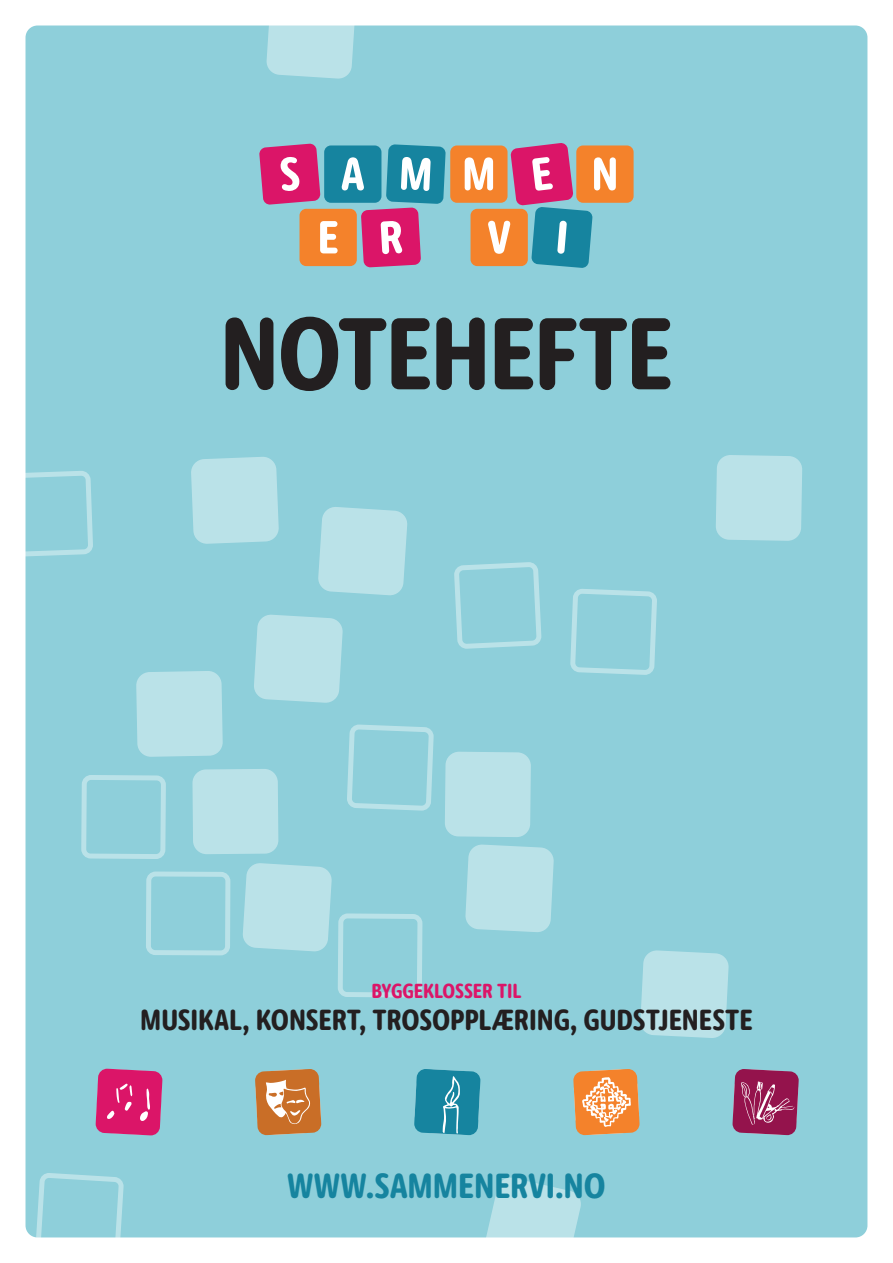
<style>
.page{position:relative;width:893px;height:1263px;background:#fff}
.page>*{position:absolute;margin:0;border:0;box-sizing:border-box;transform-origin:0 0}
.tittel_2{font:700 105px "Dita Cd";letter-spacing:-.02em;color:#231f20}
.tittel_2-2{font:700 36px "Dita Cd";letter-spacing:-.005em;color:#16849f}
.tittel_2-3{font:700 30px "Dita Cd";letter-spacing:-.005em;color:#231f20}
.tittel_2-4{font:700 21px "Dita Cd";letter-spacing:-.005em;color:#db1568}
</style>
<div class="page">
<div style="left:26px;top:26px;width:841px;height:1211px;background:#8ecfda;border-radius:12px"></div>
<svg style="left:570px;top:589px;width:87px;height:86px"></svg>
<svg style="left:338px;top:913px;width:84px;height:84px"></svg>
<svg style="left:347px;top:724px;width:87px;height:87px"></svg>
<svg style="left:454px;top:562px;width:88px;height:87px"></svg>
<svg style="left:146px;top:871px;width:84px;height:84px"></svg>
<svg style="left:35px;top:1173px;width:89px;height:65px"></svg>
<svg style="left:81px;top:775px;width:85px;height:84px"></svg>
<svg style="left:25px;top:471px;width:68px;height:86px"></svg>
<div style="left:716px;top:455px;width:86px;height:86px;background:#bae2e8"></div>
<div style="left:136px;top:671px;width:87px;height:86px;background:#bae2e8"></div>
<svg style="left:465px;top:844px;width:89px;height:88px;background:#b5e0e6"></svg>
<div style="left:445px;top:752px;width:86px;height:85px;background:#bae2e8"></div>
<svg style="left:318px;top:507px;width:89px;height:89px;background:#b5dfe6"></svg>
<svg style="left:483px;top:1177px;width:99px;height:61px"></svg>
<svg style="left:243px;top:863px;width:89px;height:89px;background:#b5dfe6"></svg>
<div style="left:192px;top:769px;width:86px;height:85px;background:#bae2e8"></div>
<svg style="left:254px;top:614px;width:89px;height:89px;background:#b5dfe6"></svg>
<svg style="left:191px;top:457px;width:88px;height:87px;background:#b6e0e6"></svg>
<svg style="left:640px;top:950px;width:89px;height:88px;background:#b5e0e6"></svg>
<svg style="left:266px;top:25px;width:90px;height:54px;background:#b5e0e6"></svg>
<svg style="left:95px;top:1068px;width:68px;height:68px;background:#d3377d"></svg>
<svg style="left:732px;top:1069px;width:67px;height:66px;background:#9d3a69"></svg>
<svg style="left:573px;top:1069px;width:67px;height:66px;background:#ec9f61"></svg>
<svg style="left:414px;top:1069px;width:67px;height:66px;background:#2f92aa"></svg>
<svg style="left:255px;top:1069px;width:66px;height:66px;background:#cc8a54"></svg>
<div style="left:450px;top:145px;width:57px;height:58px;background:#f4822b;border-radius:7px"></div>
<div style="left:576px;top:145px;width:58px;height:58px;background:#f4822b;border-radius:7px"></div>
<svg style="left:259px;top:143px;width:187px;height:124px"></svg>
<svg style="left:465px;top:143px;width:151px;height:125px"></svg>
<p class="tittel_2" style="left:220px;top:288px;width:455px">NOTEHEFTE</p>
<p class="tittel_2-4" style="left:371px;top:978px;width:152px">BYGGEKLOSSER TIL</p>
<p class="tittel_2-3" style="left:140px;top:1001px;width:614px">MUSIKAL, KONSERT, TROSOPPLÆRING, GUDSTJENESTE</p>
<p class="tittel_2-2" style="left:287px;top:1163px;width:320px">WWW.SAMMENERVI.NO</p>
</div>
